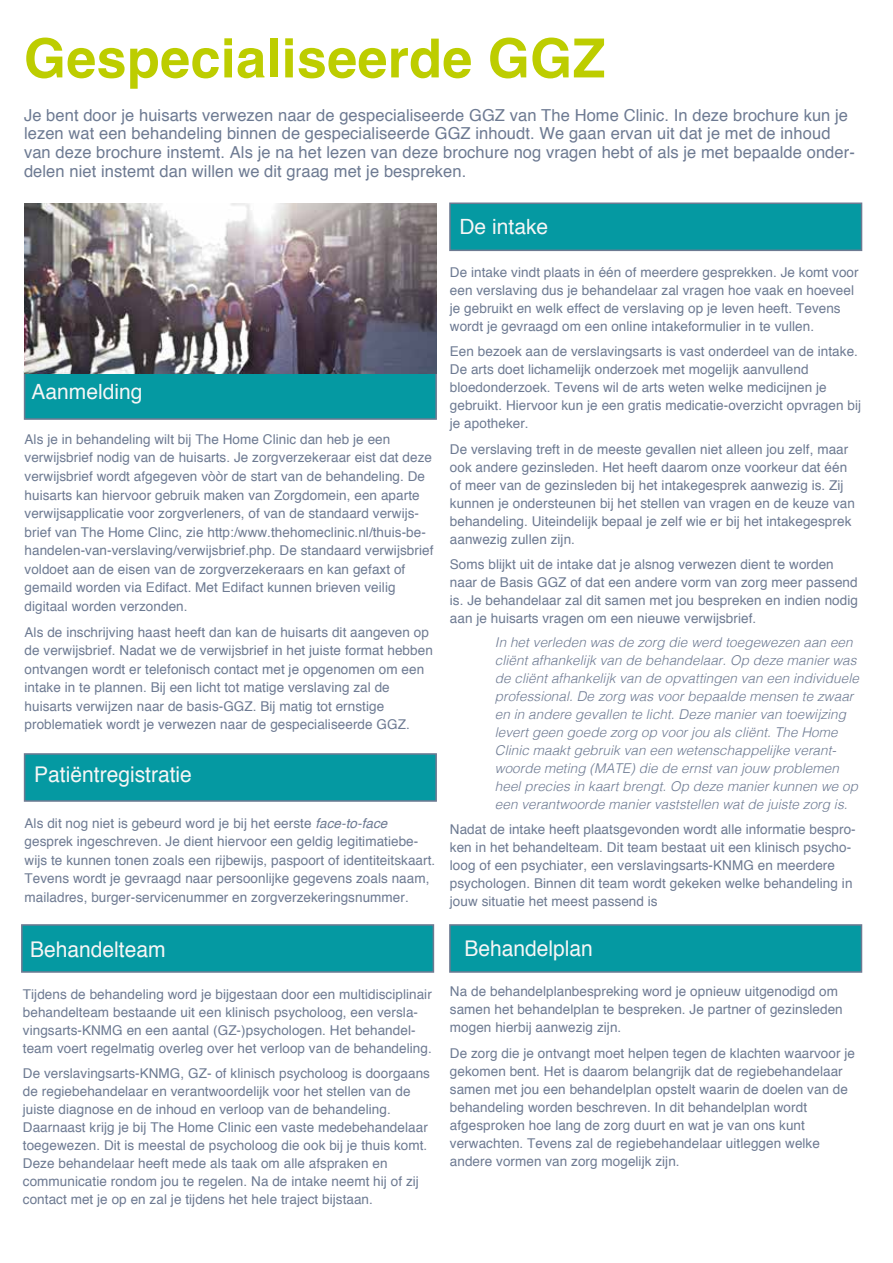
<style>
.page{position:relative;width:893px;height:1263px;background:#fff}
.page>*{position:absolute;margin:0;border:0;box-sizing:border-box;transform-origin:0 0}
.t1{font:700 54px "Helvetica";letter-spacing:.005em;color:#bdcd00}
.t2{font:21.6px "Helvetica";color:#f6f6f6}
.t3{font:21px "Helvetica";color:#f6f6f6}
.t4{font:16.5px/18.6px "Helvetica";letter-spacing:.005em;color:#6d7a92}
.t5{font:13.5px/18px "Helvetica";letter-spacing:.005em;color:#6d7a92}
.t6{font:italic 300 13.5px/18px "Helvetica";letter-spacing:.005em;color:#6d7a92}
.s1{font-style:italic}
</style>
<div class="page">
<div style="left:24px;top:371px;width:413px;height:49px;background:#0599a2;border:2px solid #6d7a92"></div>
<div style="left:24px;top:753px;width:413px;height:49px;background:#0599a2;border:2px solid #6d7a92"></div>
<div style="left:449px;top:202px;width:413px;height:49px;background:#0599a2;border:2px solid #6d7a92"></div>
<img style="left:25px;top:203px;width:411px;height:170px">
<div style="left:449px;top:924px;width:413px;height:49px;background:#0599a2;border:2px solid #6d7a92"></div>
<div style="left:21px;top:924px;width:413px;height:49px;background:#0599a2;border:2px solid #6d7a92"></div>
<h1 class="t1" style="left:24px;top:36px;width:583px">Gespecialiseerde GGZ</h1>
<p class="t4" style="left:24px;top:107px;width:832px">Je bent door je huisarts verwezen naar de gespecialiseerde GGZ van The Home Clinic. In deze brochure kun je lezen wat een behandeling binnen de gespecialiseerde GGZ inhoudt. We gaan ervan uit dat je met de inhoud van deze brochure instemt. Als je na het lezen van deze brochure nog vragen hebt of als je met bepaalde onder&shy;delen niet instemt dan willen we dit graag met je bespreken.</p>
<h3 class="t3" style="left:32px;top:383px;width:112px">Aanmelding</h3>
<p class="t5" style="left:25px;top:431px;width:410px;line-height:18.6px">Als je in behandeling wilt bij The Home Clinic dan heb je een verwijsbrief nodig van de huisarts. Je zorgverzekeraar eist dat deze verwijsbrief wordt afgegeven vòòr de start van de behandeling. De huisarts kan hiervoor gebruik maken van Zorgdomein, een aparte verwijsapplicatie voor zorgverleners, of van de standaard verwijs&shy;brief van The Home Clinc, zie http:/www.thehomeclinic.nl/thuis-be&shy;handelen-van-verslaving/verwijsbrief.php. De standaard verwijsbrief voldoet aan de eisen van de zorgverzekeraars en kan gefaxt of gemaild worden via Edifact. Met Edifact kunnen brieven veilig digitaal worden verzonden.</p>
<p class="t5" style="left:25px;top:624px;width:410px;line-height:18.6px">Als de inschrijving haast heeft dan kan de huisarts dit aangeven op de verwijsbrief. Nadat we de verwijsbrief in het juiste format hebben ontvangen wordt er telefonisch contact met je opgenomen om een intake in te plannen. Bij een licht tot matige verslaving zal de huisarts verwijzen naar de basis-GGZ. Bij matig tot ernstige problematiek wordt je verwezen naar de gespecialiseerde GGZ.</p>
<h2 class="t2" style="left:34px;top:765px;width:159px">Patiëntregistratie</h2>
<p class="t5" style="left:25px;top:815px;width:412px;line-height:18.6px">Als dit nog niet is gebeurd word je bij het eerste <span class="s1">face-to-face </span>gesprek ingeschreven. Je dient hiervoor een geldig legitimatiebe&shy;wijs te kunnen tonen zoals een rijbewijs, paspoort of identiteitskaart.<br>Tevens wordt je gevraagd naar persoonlijke gegevens zoals naam, mailadres, burger-servicenummer en zorgverzekeringsnummer.</p>
<h2 class="t2" style="left:30px;top:940px;width:137px">Behandelteam</h2>
<p class="t5" style="left:23px;top:986px;width:410px">Tijdens de behandeling word je bijgestaan door een multidisciplinair behandelteam bestaande uit een klinisch psycholoog, een versla&shy;vingsarts-KNMG en een aantal (GZ-)psychologen. Het behandel&shy;team voert regelmatig overleg over het verloop van de behandeling.</p>
<p class="t5" style="left:23px;top:1066px;width:409px">De verslavingsarts-KNMG, GZ- of klinisch psycholoog is doorgaans de regiebehandelaar en verantwoordelijk voor het stellen van de juiste diagnose en de inhoud en verloop van de behandeling.<br>Daarnaast krijg je bij The Home Clinic een vaste medebehandelaar toegewezen. Dit is meestal de psycholoog die ook bij je thuis komt.<br>Deze behandelaar heeft mede als taak om alle afspraken en communicatie rondom jou te regelen. Na de intake neemt hij of zij contact met je op en zal je tijdens het hele traject bijstaan.</p>
<h3 class="t3" style="left:459px;top:218px;width:90px">De intake</h3>
<p class="t5" style="left:450px;top:264px;width:410px">De intake vindt plaats in één of meerdere gesprekken. Je komt voor een verslaving dus je behandelaar zal vragen hoe vaak en hoeveel je gebruikt en welk effect de verslaving op je leven heeft. Tevens wordt je gevraagd om een online intakeformulier in te vullen.</p>
<p class="t5" style="left:450px;top:344px;width:413px">Een bezoek aan de verslavingsarts is vast onderdeel van de intake.<br>De arts doet lichamelijk onderzoek met mogelijk aanvullend bloedonderzoek. Tevens wil de arts weten welke medicijnen je gebruikt. Hiervoor kun je een gratis medicatie-overzicht opvragen bij je apotheker.</p>
<p class="t5" style="left:450px;top:441px;width:407px">De verslaving treft in de meeste gevallen niet alleen jou zelf, maar ook andere gezinsleden. Het heeft daarom onze voorkeur dat één of meer van de gezinsleden bij het intakegesprek aanwezig is. Zij kunnen je ondersteunen bij het stellen van vragen en de keuze van behandeling. Uiteindelijk bepaal je zelf wie er bij het intakegesprek aanwezig zullen zijn.</p>
<p class="t5" style="left:450px;top:557px;width:410px">Soms blijkt uit de intake dat je alsnog verwezen dient te worden naar de Basis GGZ of dat een andere vorm van zorg meer passend is. Je behandelaar zal dit samen met jou bespreken en indien nodig aan je huisarts vragen om een nieuwe verwijsbrief.</p>
<p class="t6" style="left:495px;top:635px;width:366px">In het verleden was de zorg die werd toegewezen aan een cliënt afhankelijk van de behandelaar. Op deze manier was de cliënt afhankelijk van de opvattingen van een individuele professional. De zorg was voor bepaalde mensen te zwaar en in andere gevallen te licht. Deze manier van toewijzing levert geen goede zorg op voor jou als cliënt. The Home Clinic maakt gebruik van een wetenschappelijke verant&shy;woorde meting (MATE) die de ernst van jouw problemen heel precies in kaart brengt. Op deze manier kunnen we op een verantwoorde manier vaststellen wat de juiste zorg is.</p>
<p class="t5" style="left:450px;top:821px;width:407px">Nadat de intake heeft plaatsgevonden wordt alle informatie bespro&shy;ken in het behandelteam. Dit team bestaat uit een klinisch psycho&shy;loog of een psychiater, een verslavingsarts-KNMG en meerdere psychologen. Binnen dit team wordt gekeken welke behandeling in jouw situatie het meest passend is</p>
<h2 class="t2" style="left:464px;top:939px;width:130px">Behandelplan</h2>
<p class="t5" style="left:450px;top:984px;width:394px">Na de behandelplanbespreking word je opnieuw uitgenodigd om samen het behandelplan te bespreken. Je partner of gezinsleden mogen hierbij aanwezig zijn.</p>
<p class="t5" style="left:450px;top:1045px;width:407px">De zorg die je ontvangt moet helpen tegen de klachten waarvoor je gekomen bent. Het is daarom belangrijk dat de regiebehandelaar samen met jou een behandelplan opstelt waarin de doelen van de behandeling worden beschreven. In dit behandelplan wordt afgesproken hoe lang de zorg duurt en wat je van ons kunt verwachten. Tevens zal de regiebehandelaar uitleggen welke andere vormen van zorg mogelijk zijn.</p>
</div>
